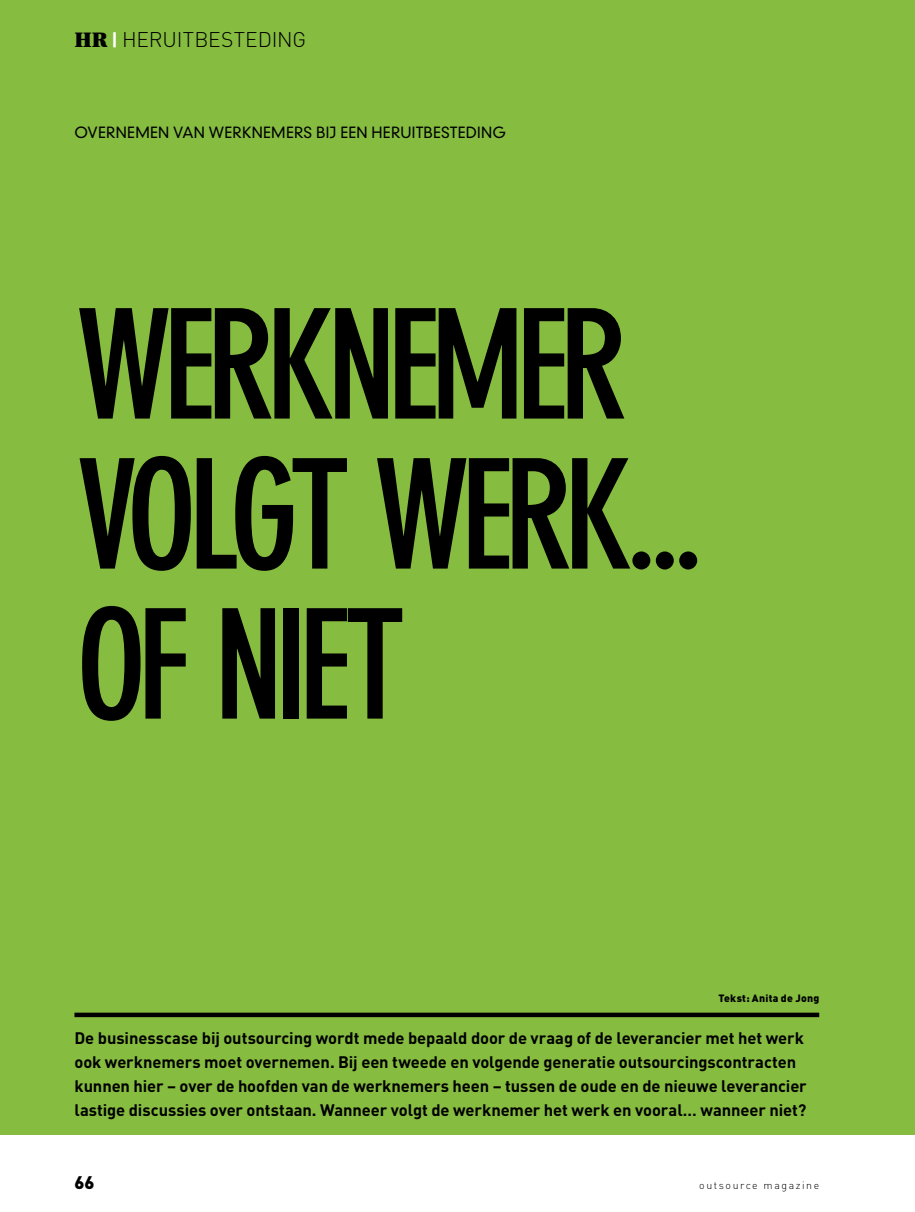
<style>
.page{position:relative;width:915px;height:1212px;background:#fff}
.page>*{position:absolute;margin:0;border:0;box-sizing:border-box;transform-origin:0 0}
.t1{font:700 condensed 150px/150px "DIN Neuzeit Grotesk";letter-spacing:-.065em;color:#000}
.t2{font:300 21px "DIN";letter-spacing:-.005em;color:#000}
.t3{font:900 18px "DIN";color:#000}
.t4{font:700 16.5px/24px "DIN";letter-spacing:-.005em;color:#000}
.t5{font:300 15px "DIN Neuzeit Grotesk";letter-spacing:.02em;color:#000}
.t6{font:300 10.5px "DIN";color:#000}
.t7{font:900 10.5px "DIN";letter-spacing:.025em;color:#000}
.s1{font-family:"Utopia";font-weight:900}
.s2{font-family:"Utopia";font-weight:900;color:#fff}
</style>
<div class="page">
<div style="left:0;top:0;width:914px;height:1134px;background:#86bd40"></div>
<div style="left:74px;top:1012px;width:745px;height:5px;background:#000"></div>
<p class="t2" style="left:74px;top:26px;width:233px"><span class="s1">HR</span> <span class="s2">|</span> heruitbesteding</p>
<p class="t5" style="left:74px;top:123px;width:110px">OVERN EMEN VAN</p>
<p class="t5" style="left:209px;top:123px;width:34px">WERKN</p>
<p class="t5" style="left:263px;top:123px;width:244px">EMERS BIJ EEN HERUITBESTEDING</p>
<h1 class="t1" style="left:76px;top:292px;width:631px">WERKNEMER<br>VOLGT WERK...<br>OF NIET</h1>
<p class="t7" style="left:718px;top:991px;width:102px">Tekst: Anita de Jong</p>
<p class="t4" style="left:74px;top:1026px;width:733px">De businesscase bij outsourcing wordt mede bepaald door de vraag of de leverancier met het werk ook werknemers moet overnemen. Bij een tweede en volgende generatie outsourcingscontracten kunnen hier – over de hoofden van de werknemers heen – tussen de oude en de nieuwe leverancier lastige discussies over ontstaan. Wanneer volgt de werknemer het werk en vooral… wanneer niet?</p>
<p class="t3" style="left:74px;top:1170px;width:22px">66</p>
<p class="t6" style="left:699px;top:1178px;width:121px">outsource magazine</p>
</div>
